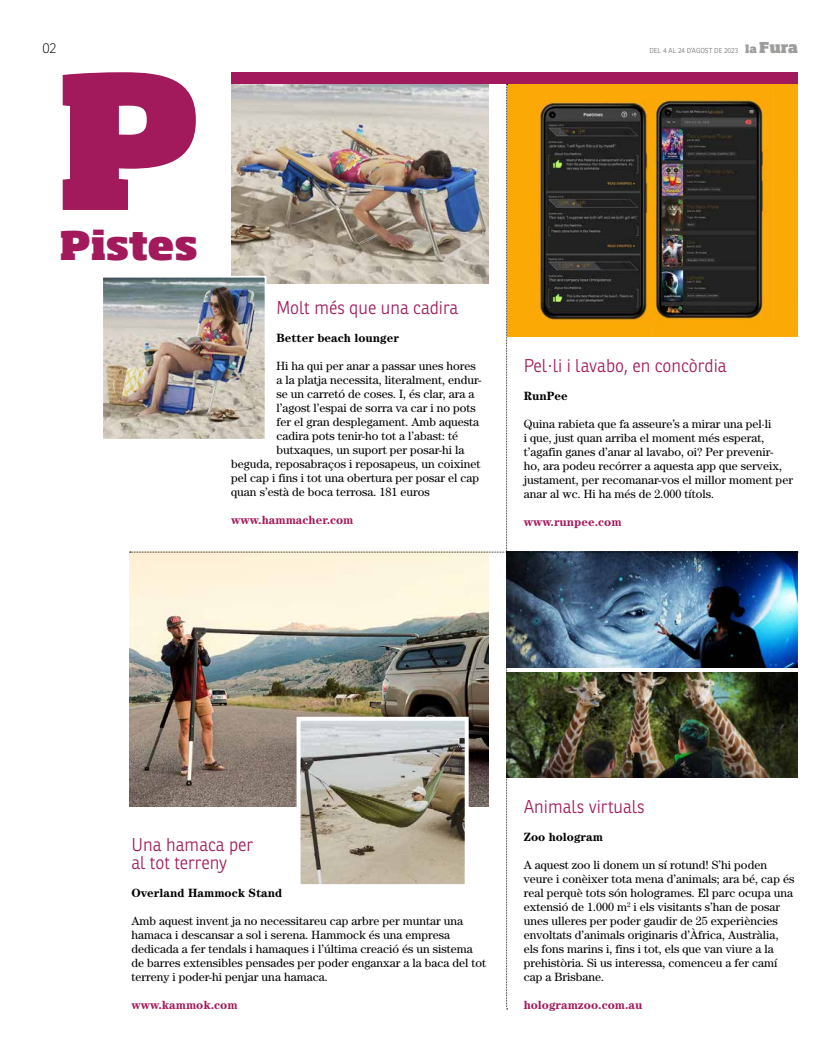
<style>
.page{position:relative;width:823px;height:1049px;background:#fff}
.page>*{position:absolute;margin:0;border:0;box-sizing:border-box;transform-origin:0 0}
.t1{font:800 38.7px "Soho Std";letter-spacing:-.01em;color:#a21a5b}
.t2{font:300 18px/18px "Ronnia";color:#a21a5b}
.t3{font:100 14px "Ronnia";color:#000}
.t4{font:12px/14px "Century Std";color:#000}
.t5{font:700 12px "Century";color:#a21a5b}
.t6{font:700 12px "Century Std";color:#000}
.t7{font:300 7px "Ronnia";color:#706f6f}
.s1{font-family:"Soho Std";font-weight:800;font-size:10.9px;color:#9d9d9c}
.s2{font-family:"Soho Std";font-weight:800;font-size:14.8px;color:#9d9d9c}
</style>
<div class="page">
<img style="left:63px;top:72px;width:734px;height:937px">
<img style="left:231px;top:84px;width:257px;height:199px">
<img style="left:104px;top:279px;width:159px;height:159px">
<div style="left:101px;top:276px;width:165px;height:165px;border:2px solid #fff"></div>
<p class="t3" style="left:43px;top:40px;width:15px">02</p>
<p class="t7" style="left:649px;top:46px;width:150px">DEL 4 AL 24 D’AGOST DE 2023 <span class="s1">la</span> <span class="s2">Fura</span></p>
<h1 class="t1" style="left:60px;top:220px;width:139px">Pistes</h1>
<h2 class="t2" style="left:276px;top:299px;width:183px">Molt més que una cadira</h2>
<p class="t6" style="left:276px;top:331px;width:124px">Better beach lounger</p>
<p class="t4" style="left:276px;top:359px;width:201px">Hi ha qui per anar a passar unes hores</p>
<p class="t4" style="left:276px;top:373px;width:207px">a la platja necessita, literalment, endur-</p>
<p class="t4" style="left:276px;top:387px;width:200px">se un carretó de coses. I, és clar, ara a</p>
<p class="t4" style="left:276px;top:401px;width:201px">l’agost l’espai de sorra va car i no pots</p>
<p class="t4" style="left:276px;top:415px;width:204px">fer el gran desplegament. Amb aquesta</p>
<p class="t4" style="left:276px;top:429px;width:183px">cadira pots tenir-ho tot a l’abast: té</p>
<p class="t4" style="left:276px;top:443px;width:190px">butxaques, un suport per posar-hi la</p>
<p class="t4" style="left:231px;top:457px;width:251px">beguda, reposabraços i reposapeus, un coixinet</p>
<p class="t4" style="left:231px;top:471px;width:249px">pel cap i fins i tot una obertura per posar el cap</p>
<p class="t4" style="left:231px;top:485px;width:200px">quan s’està de boca terrosa. 181 euros</p>
<p class="t5" style="left:231px;top:513px;width:124px">www.hammacher.com</p>
<h2 class="t2" style="left:523px;top:356px;width:204px">Pel·li i lavabo, en concòrdia</h2>
<p class="t6" style="left:523px;top:389px;width:46px">RunPee</p>
<p class="t4" style="left:523px;top:417px;width:271px">Quina rabieta que fa asseure’s a mirar una pel·li<br>i que, just quan arriba el moment més esperat, t’agafin ganes d’anar al lavabo, oi? Per prevenir-<br>ho, ara podeu recórrer a aquesta app que serveix, justament, per recomanar-vos el millor moment per anar al wc. Hi ha més de 2.000 títols.</p>
<p class="t5" style="left:523px;top:515px;width:99px">www.runpee.com</p>
<h2 class="t2" style="left:131px;top:836px;width:123px">Una hamaca per al tot terreny</h2>
<p class="t6" style="left:131px;top:886px;width:152px">Overland Hammock Stand</p>
<p class="t4" style="left:131px;top:914px;width:356px">Amb aquest invent ja no necessitareu cap arbre per muntar una hamaca i descansar a sol i serena. Hammock és una empresa dedicada a fer tendals i hamaques i l’última creació és un sistema de barres extensibles pensades per poder enganxar a la baca del tot terreny i poder-hi penjar una hamaca.</p>
<p class="t5" style="left:131px;top:998px;width:108px">www.kammok.com</p>
<h2 class="t2" style="left:523px;top:798px;width:122px">Animals virtuals</h2>
<p class="t6" style="left:523px;top:830px;width:81px">Zoo hologram</p>
<p class="t4" style="left:523px;top:858px;width:272px">A aquest zoo li donem un sí rotund! S’hi poden veure i conèixer tota mena d’animals; ara bé, cap és real perquè tots són hologrames. El parc ocupa una extensió de 1.000 m<sup>2</sup> i els visitants s’han de posar unes ulleres per poder gaudir de 25 experiències envoltats d’animals originaris d’Àfrica, Austràlia, els fons marins i, fins i tot, els que van viure a la prehistòria. Si us interessa, comenceu a fer camí cap a Brisbane.</p>
<p class="t5" style="left:523px;top:998px;width:120px">hologramzoo.com.au</p>
</div>
